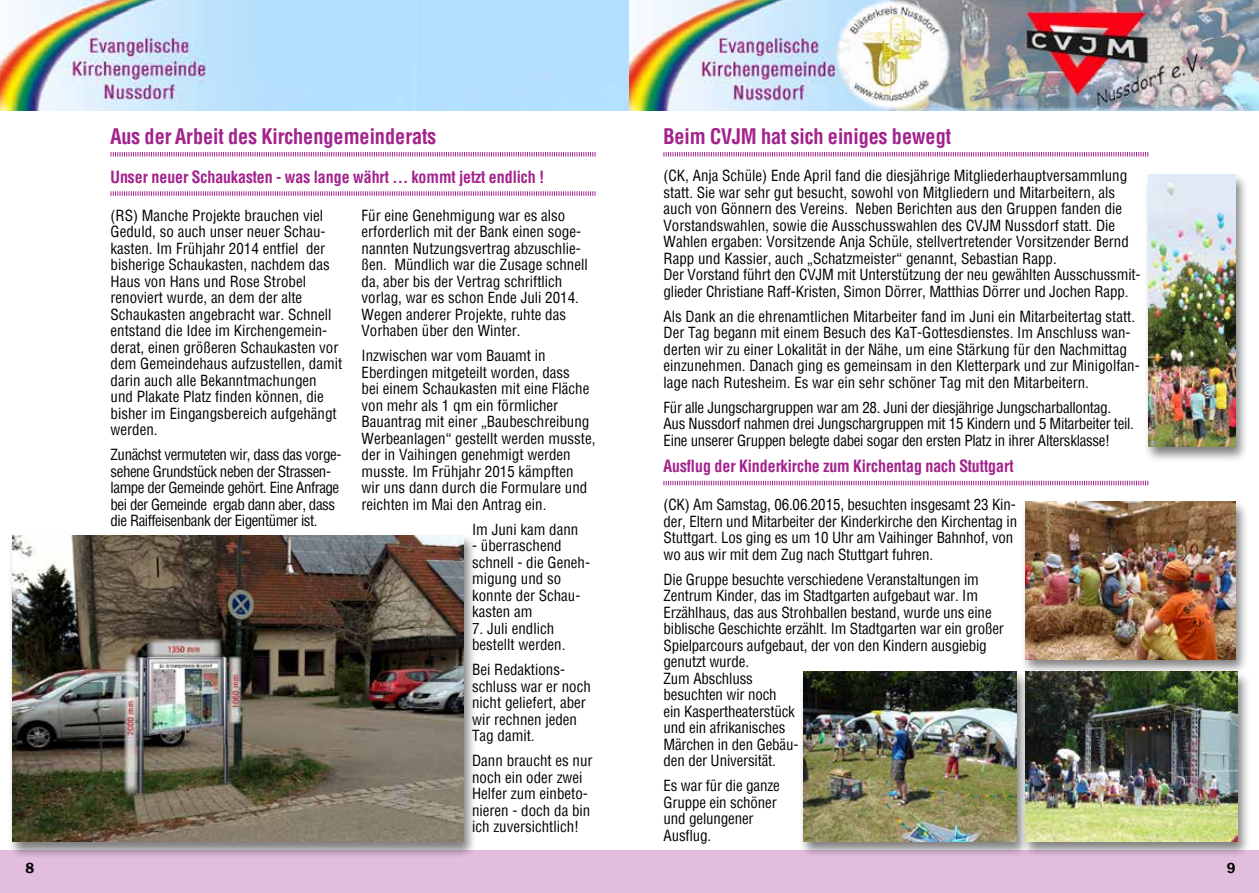
<style>
.page{position:relative;width:1259px;height:893px;background:#fff}
.page>*{position:absolute;margin:0;border:0;box-sizing:border-box;transform-origin:0 0}
.t1{font:700 condensed 21px "Helvetica";color:#a3238e}
.t2{font:700 condensed 16.5px "Helvetica";color:#a3238e}
.t3{font:condensed 15px/16.5px "Helvetica";color:#000}
.t4{font:condensed 15px/16.5px "Helvetica";letter-spacing:-.02em;color:#000}
.t5{font:condensed 15px/16.5px "Helvetica";letter-spacing:-.03em;color:#000}
.t6{font:600 15px "Franklin Gothic";color:#000}
</style>
<div class="page">
<img style="left:0;top:0;width:629px;height:111px">
<img style="left:629px;top:0;width:630px;height:111px">
<div style="left:0;top:850px;width:631px;height:43px;background:#e3bddd"></div>
<div style="left:629px;top:850px;width:630px;height:43px;background:#e3bddd"></div>
<svg style="left:663px;top:152px;width:485px;height:5px"></svg>
<svg style="left:663px;top:480px;width:485px;height:6px"></svg>
<svg style="left:110px;top:152px;width:486px;height:5px"></svg>
<svg style="left:110px;top:191px;width:486px;height:5px"></svg>
<div style="left:8px;top:534px;width:469px;height:325px;background:#000;opacity:.5"></div>
<img style="left:13px;top:536px;width:450px;height:306px">
<div style="left:799px;top:670px;width:230px;height:189px;background:#000;opacity:.5"></div>
<img style="left:804px;top:672px;width:212px;height:170px">
<div style="left:1020px;top:670px;width:231px;height:189px;background:#000;opacity:.5"></div>
<img style="left:1025px;top:676px;width:212px;height:166px">
<div style="left:1020px;top:500px;width:228px;height:176px;background:#000;opacity:.5"></div>
<img style="left:1025px;top:502px;width:210px;height:157px">
<div style="left:1143px;top:173px;width:106px;height:290px;background:#000;opacity:.5"></div>
<img style="left:1148px;top:174px;width:87px;height:272px">
<h1 class="t1" style="left:111px;top:123px;width:327px">Aus der Arbeit des Kirchengemeinderats</h1>
<p class="t2" style="left:111px;top:167px;width:435px">Unser neuer Schaukasten - was lange währt ... kommt jetzt endlich !</p>
<p class="t3" style="left:111px;top:207px;width:233px">(RS) Manche Projekte brauchen viel Geduld, so auch unser neuer Schau&shy;kasten. Im Frühjahr 2014 entfiel der bisherige Schaukasten, nachdem das Haus von Hans und Rose Strobel renoviert wurde, an dem der alte Schaukasten angebracht war. Schnell entstand die Idee im Kirchengemein&shy;derat, einen größeren Schaukasten vor dem Gemeindehaus aufzustellen, damit darin auch alle Bekanntmachungen und Plakate Platz finden können, die bisher im Eingangsbereich aufgehängt werden.</p>
<p class="t5" style="left:111px;top:446px;width:232px">Zunächst vermuteten wir, dass das vorge&shy;sehene Grundstück neben der Strassen&shy;lampe der Gemeinde gehört. Eine Anfrage bei der Gemeinde ergab dann aber, dass die Raiffeisenbank der Eigentümer ist.</p>
<p class="t3" style="left:361px;top:207px;width:228px">Für eine Genehmigung war es also erforderlich mit der Bank einen soge&shy;nannten Nutzungsvertrag abzuschlie&shy;ßen. Mündlich war die Zusage schnell da, aber bis der Vertrag schriftlich vorlag, war es schon Ende Juli 2014.<br>Wegen anderer Projekte, ruhte das Vorhaben über den Winter.</p>
<p class="t3" style="left:361px;top:347px;width:235px">Inzwischen war vom Bauamt in Eberdingen mitgeteilt worden, dass<br>bei einem Schaukasten mit eine Fläche von mehr als 1 qm ein förmlicher Bauantrag mit einer „Baubeschreibung Werbeanlagen“ gestellt werden musste, der in Vaihingen genehmigt werden musste. Im Frühjahr 2015 kämpften wir uns dann durch die Formulare und reichten im Mai den Antrag ein.</p>
<p class="t3" style="left:472px;top:521px;width:108px">Im Juni kam dann</p>
<p class="t3" style="left:472px;top:537px;width:119px">- überraschend schnell - die Geneh&shy;migung und so konnte der Schau&shy;kasten am</p>
<p class="t3" style="left:472px;top:620px;width:95px">7. Juli endlich bestellt werden.</p>
<p class="t3" style="left:472px;top:661px;width:120px">Bei Redaktions&shy;schluss war er noch nicht geliefert, aber wir rechnen jeden<br>Tag damit.</p>
<p class="t3" style="left:472px;top:752px;width:122px">Dann braucht es nur noch ein oder zwei<br>Helfer zum einbeto&shy;nieren - doch da bin ich zuversichtlich!</p>
<h1 class="t1" style="left:663px;top:123px;width:289px">Beim CVJM hat sich einiges bewegt</h1>
<p class="t3" style="left:663px;top:167px;width:478px">(CK, Anja Schüle) Ende April fand die diesjährige Mitgliederhauptversammlung statt. Sie war sehr gut besucht, sowohl von Mitgliedern und Mitarbeitern, als auch von Gönnern des Vereins. Neben Berichten aus den Gruppen fanden die Vorstandswahlen, sowie die Ausschusswahlen des CVJM Nussdorf statt. Die Wahlen ergaben: Vorsitzende Anja Schüle, stellvertretender Vorsitzender Bernd Rapp und Kassier, auch „Schatzmeister“ genannt, Sebastian Rapp.<br>Der Vorstand führt den CVJM mit Unterstützung der neu gewählten Ausschussmit&shy;glieder Christiane Raff-Kristen, Simon Dörrer, Matthias Dörrer und Jochen Rapp.</p>
<p class="t3" style="left:663px;top:308px;width:478px">Als Dank an die ehrenamtlichen Mitarbeiter fand im Juni ein Mitarbeitertag statt.<br>Der Tag begann mit einem Besuch des KaT-Gottesdienstes. Im Anschluss wan&shy;derten wir zu einer Lokalität in der Nähe, um eine Stärkung für den Nachmittag einzunehmen. Danach ging es gemeinsam in den Kletterpark und zur Minigolfan&shy;lage nach Rutesheim. Es war ein sehr schöner Tag mit den Mitarbeitern.</p>
<p class="t4" style="left:663px;top:399px;width:472px">Für alle Jungschargruppen war am 28. Juni der diesjährige Jungscharballontag.<br>Aus Nussdorf nahmen drei Jungschargruppen mit 15 Kindern und 5 Mitarbeiter teil.<br>Eine unserer Gruppen belegte dabei sogar den ersten Platz in ihrer Altersklasse!</p>
<p class="t2" style="left:663px;top:456px;width:351px">Ausflug der Kinderkirche zum Kirchentag nach Stuttgart</p>
<p class="t3" style="left:663px;top:496px;width:355px">(CK) Am Samstag, 06.06.2015, besuchten insgesamt 23 Kin&shy;der, Eltern und Mitarbeiter der Kinderkirche den Kirchentag in Stuttgart. Los ging es um 10 Uhr am Vaihinger Bahnhof, von wo aus wir mit dem Zug nach Stuttgart fuhren.</p>
<p class="t3" style="left:663px;top:571px;width:342px">Die Gruppe besuchte verschiedene Veranstaltungen im Zentrum Kinder, das im Stadtgarten aufgebaut war. Im Erzählhaus, das aus Strohballen bestand, wurde uns eine biblische Geschichte erzählt. Im Stadtgarten war ein großer Spielparcours aufgebaut, der von den Kindern ausgiebig genutzt wurde.<br>Zum Abschluss<br>besuchten wir noch<br>ein Kaspertheaterstück<br>und ein afrikanisches<br>Märchen in den Gebäu-<br>den der Universität.</p>
<p class="t3" style="left:663px;top:777px;width:118px">Es war für die ganze<br>Gruppe ein schöner und gelungener<br>Ausflug.</p>
<p class="t6" style="left:26px;top:858px;width:10px">8</p>
<p class="t6" style="left:1226px;top:858px;width:10px">9</p>
</div>
